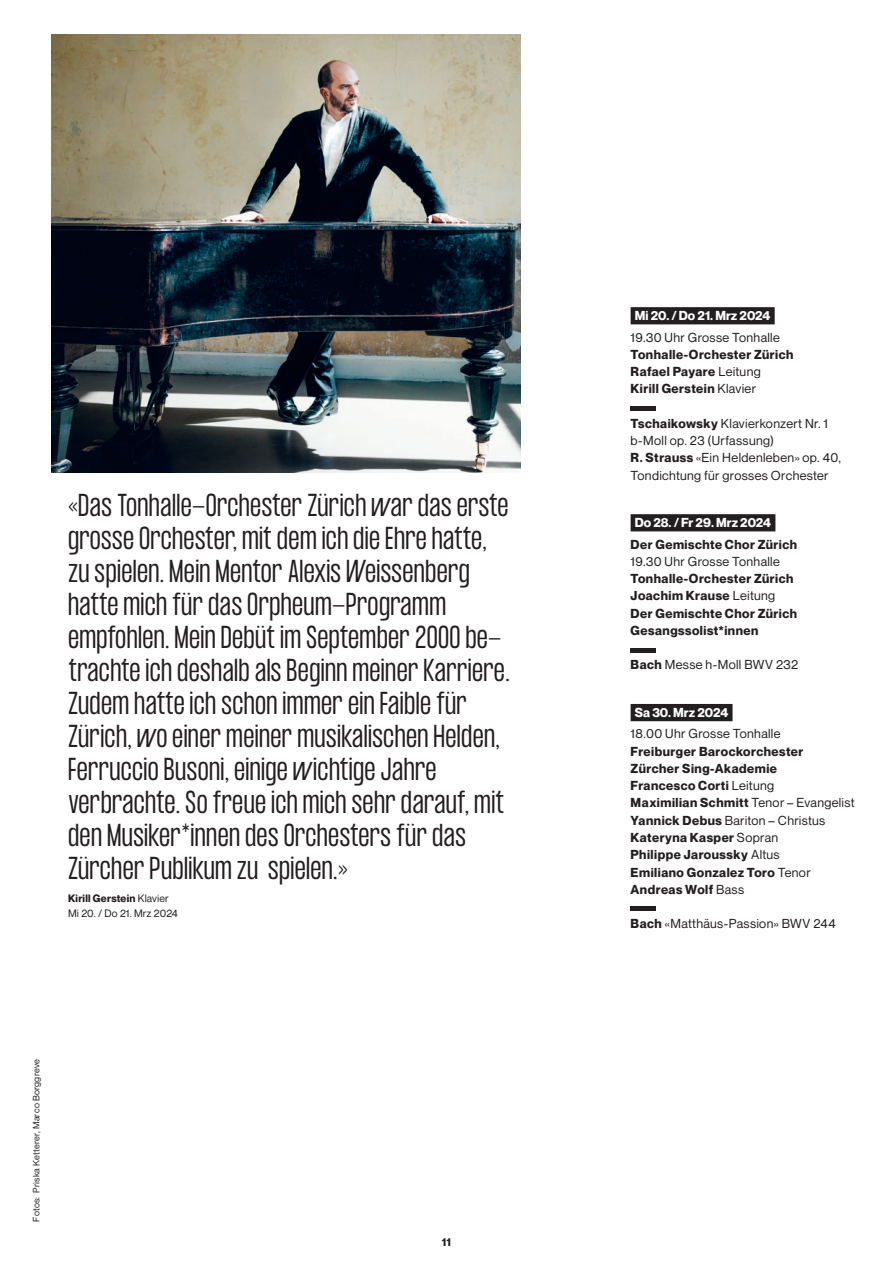
<style>
.page{position:relative;width:893px;height:1263px;background:#fff}
.page>*{position:absolute;margin:0;border:0;box-sizing:border-box;transform-origin:0 0}
.t1{font:300 27.75px/33px "Formula Condensed";letter-spacing:.015em;color:#231f20}
.t2{font:700 12.75px/17.2px "Neue Montreal";letter-spacing:.04em;color:#231f20}
.t3{font:12.75px/17.2px "Neue Montreal";letter-spacing:.025em;color:#231f20}
.t4{font:700 12.75px "Neue Montreal";color:#fff}
.t5{font:700 11.25px "Neue Montreal";color:#231f20}
.t6{font:10.5px/14.2px "Neue Montreal";letter-spacing:.01em;color:#231f20}
.t7{font:9px "Neue Montreal";letter-spacing:.025em;color:#231f20}
.s1{font-weight:700}
.s2{font-weight:400}
</style>
<div class="page">
<div style="left:631px;top:307px;width:144px;height:17px;background:#231f20"></div>
<div style="left:631px;top:514px;width:144px;height:17px;background:#231f20"></div>
<div style="left:631px;top:704px;width:101px;height:17px;background:#231f20"></div>
<div style="left:631px;top:406px;width:25px;height:5px;background:#231f20"></div>
<hr style="left:631px;top:648px;width:25px;height:4px;background:#231f20">
<hr style="left:631px;top:907px;width:25px;height:4px;background:#231f20">
<img style="left:51px;top:34px;width:469px;height:438px">
<p class="t1" style="left:68px;top:490px;width:443px">«Das Tonhalle-Orchester Zürich war das erste grosse Orchester, mit dem ich die Ehre hatte, zu spielen. Mein Mentor Alexis Weissenberg hatte mich für das Orpheum-Programm empfohlen. Mein Debüt im September 2000 be&shy;trachte ich deshalb als Beginn meiner Karriere.<br>Zudem hatte ich schon immer ein Faible für Zürich, wo einer meiner musikalischen Helden, Ferruccio Busoni, einige wichtige Jahre verbrachte. So freue ich mich sehr darauf, mit den Musiker*innen des Orchesters für das Zürcher Publikum zu spielen.»</p>
<p class="t6" style="left:68px;top:892px;width:111px"><span class="s1">Kirill Gerstein</span> Klavier<br>Mi 20. / Do 21. Mrz 2024</p>
<p class="t7" style="left:31px;top:1221px;width:164px;rotate:-90deg">Fotos: Priska Ketterer, Marco Borggreve</p>
<p class="t5" style="left:442px;top:1235px;width:11px">11</p>
<p class="t4" style="left:635px;top:308px;width:137px">Mi 20. / Do 21. Mrz 2024</p>
<p class="t3" style="left:631px;top:329px;width:151px">19.30 Uhr Grosse Tonhalle</p>
<p class="t2" style="left:631px;top:346px;width:164px">Tonhalle-Orchester Zürich<br>Rafael Payare <span class="s2">Leitung<br></span>Kirill Gerstein <span class="s2">Klavier</span></p>
<p class="t3" style="left:631px;top:415px;width:212px"><span class="s1">Tschaikowsky</span> Klavierkonzert Nr. 1 b-Moll op. 23 (Urfassung)<br><span class="s1">R. Strauss</span> «Ein Heldenleben» op. 40, Tondichtung für grosses Orchester</p>
<p class="t4" style="left:635px;top:515px;width:138px">Do 28. / Fr 29. Mrz 2024</p>
<p class="t2" style="left:631px;top:535px;width:168px">Der Gemischte Chor Zürich</p>
<p class="t3" style="left:631px;top:553px;width:151px">19.30 Uhr Grosse Tonhalle</p>
<p class="t2" style="left:631px;top:570px;width:168px">Tonhalle-Orchester Zürich<br>Joachim Krause <span class="s2">Leitung<br></span>Der Gemischte Chor Zürich<br>Gesangssolist*innen</p>
<p class="t3" style="left:631px;top:656px;width:169px"><span class="s1">Bach</span> Messe h-Moll BWV 232</p>
<p class="t4" style="left:635px;top:705px;width:95px">Sa 30. Mrz 2024</p>
<p class="t3" style="left:631px;top:725px;width:151px">18.00 Uhr Grosse Tonhalle</p>
<p class="t2" style="left:631px;top:742px;width:226px">Freiburger Barockorchester<br>Zürcher Sing-Akademie<br>Francesco Corti <span class="s2">Leitung<br></span>Maximilian Schmitt <span class="s2">Tenor – Evangelist<br></span>Yannick Debus <span class="s2">Bariton – Christus<br></span>Kateryna Kasper <span class="s2">Sopran<br></span>Philippe Jaroussky <span class="s2">Altus<br></span>Emiliano Gonzalez Toro <span class="s2">Tenor<br></span>Andreas Wolf <span class="s2">Bass</span></p>
<p class="t3" style="left:631px;top:915px;width:206px"><span class="s1">Bach</span> «Matthäus-Passion» BWV 244</p>
</div>
